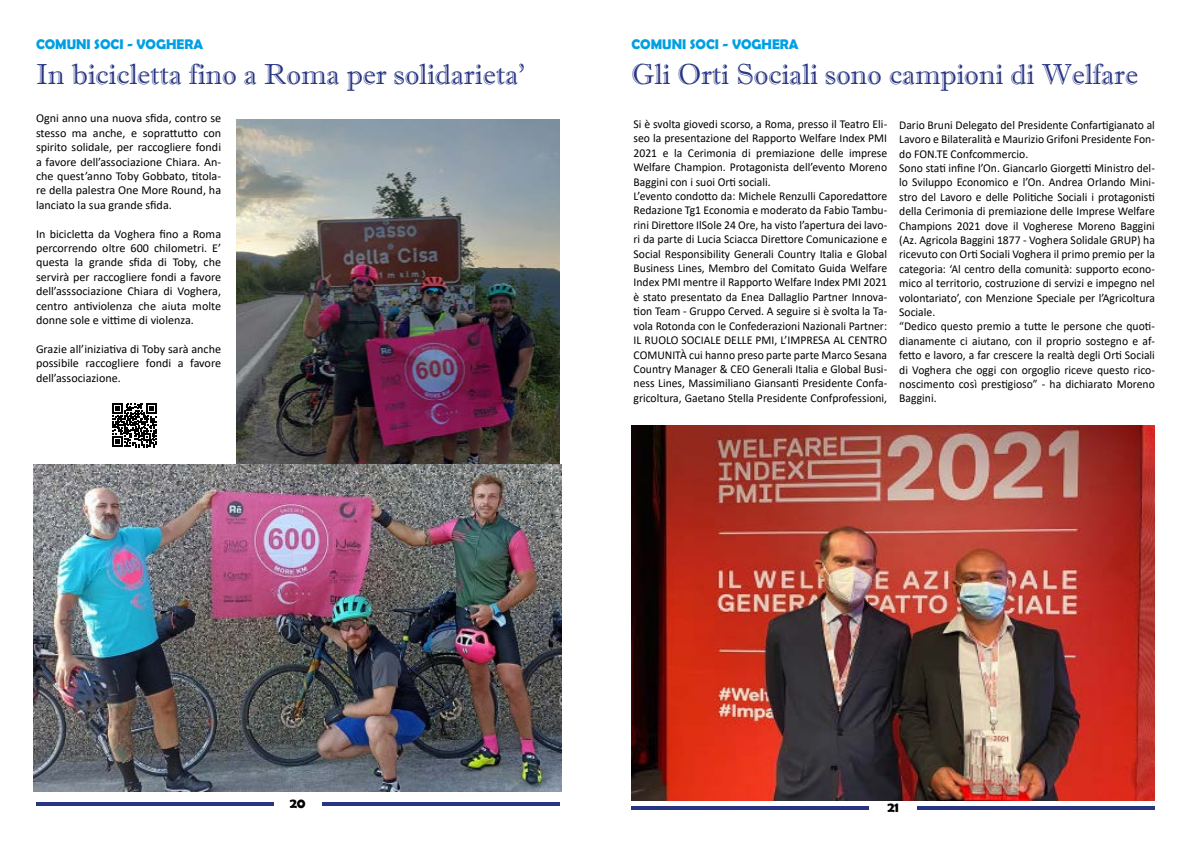
<style>
.page{position:relative;width:1191px;height:842px;background:#fff}
.page>*{position:absolute;margin:0;border:0;box-sizing:border-box;transform-origin:0 0}
.t1{font:29px "Imprint MT Shadow";color:#283583}
.t2{font:700 14px "Berlin Sans FB Demi";color:#009fe3}
.t3{font:700 14px "Berlin Sans FB Demi";color:#000}
.t4{font:12px/14.4px "Calibri";color:#000;text-align:justify}
</style>
<div class="page">
<hr style="left:36px;top:803px;width:238px;height:3px;background:#283583">
<hr style="left:322px;top:803px;width:237px;height:3px;background:#283583">
<img style="left:237px;top:119px;width:322px;height:345px">
<img style="left:34px;top:464px;width:528px;height:328px">
<svg style="left:112px;top:403px;width:45px;height:44px"></svg>
<hr style="left:631px;top:806px;width:238px;height:3px;background:#283583">
<hr style="left:917px;top:806px;width:238px;height:3px;background:#283583">
<img style="left:631px;top:425px;width:524px;height:375px">
<p class="t2" style="left:36px;top:36px;width:169px">COMUNI SOCI - VOGHERA</p>
<h1 class="t1" style="left:36px;top:57px;width:490px">In bicicletta fino a Roma per solidarieta’</h1>
<p class="t4" style="left:36px;top:111px;width:187px">Ogni anno una nuova sfida, contro se stesso ma anche, e soprattutto con spirito solidale, per raccogliere fondi a favore dell’associazione Chiara. An&shy;che quest’anno Toby Gobbato, titola&shy;re della palestra One More Round, ha lanciato la sua grande sfida.</p>
<p class="t4" style="left:36px;top:226px;width:187px">In bicicletta da Voghera fino a Roma percorrendo oltre 600 chilometri. E’ questa la grande sfida di Toby, che servirà per raccogliere fondi a favore dell’asssociazione Chiara di Voghera, centro antiviolenza che aiuta molte donne sole e vittime di violenza.</p>
<p class="t4" style="left:36px;top:341px;width:187px">Grazie all’iniziativa di Toby sarà anche possibile raccogliere fondi a favore dell’associazione.</p>
<p class="t2" style="left:631px;top:36px;width:169px">COMUNI SOCI - VOGHERA</p>
<h1 class="t1" style="left:631px;top:57px;width:508px">Gli Orti Sociali sono campioni di Welfare</h1>
<p class="t4" style="left:633px;top:117px;width:255px;text-align:left">Si è svolta giovedi scorso, a Roma, presso il Teatro Eli&shy;seo la presentazione del Rapporto Welfare Index PMI 2021 e la Cerimonia di premiazione delle imprese Welfare Champion. Protagonista dell’evento Moreno Baggini con i suoi Orti sociali.<br>L’evento condotto da: Michele Renzulli Caporedattore Redazione Tg1 Economia e moderato da Fabio Tambu&shy;rini Direttore IlSole 24 Ore, ha visto l’apertura dei lavo&shy;ri da parte di Lucia Sciacca Direttore Comunicazione e Social Responsibility Generali Country Italia e Global Business Lines, Membro del Comitato Guida Welfare Index PMI mentre il Rapporto Welfare Index PMI 2021 è stato presentato da Enea Dallaglio Partner Innova&shy;tion Team - Gruppo Cerved. A seguire si è svolta la Ta&shy;vola Rotonda con le Confederazioni Nazionali Partner:<br>IL RUOLO SOCIALE DELLE PMI, L’IMPRESA AL CENTRO COMUNITÀ cui hanno preso parte parte Marco Sesana Country Manager &amp; CEO Generali Italia e Global Busi&shy;ness Lines, Massimiliano Giansanti Presidente Confa&shy;gricoltura, Gaetano Stella Presidente Confprofessioni,</p>
<p class="t4" style="left:899px;top:117px;width:257px;text-align:left">Dario Bruni Delegato del Presidente Confartigianato al Lavoro e Bilateralità e Maurizio Grifoni Presidente Fon&shy;do FON.TE Confcommercio.<br>Sono stati infine l’On. Giancarlo Giorgetti Ministro del&shy;lo Sviluppo Economico e l’On. Andrea Orlando Mini&shy;stro del Lavoro e delle Politiche Sociali i protagonisti della Cerimonia di premiazione delle Imprese Welfare Champions 2021 dove il Vogherese Moreno Baggini (Az. Agricola Baggini 1877 - Voghera Solidale GRUP) ha ricevuto con Orti Sociali Voghera il primo premio per la categoria: ‘Al centro della comunità: supporto econo&shy;mico al territorio, costruzione di servizi e impegno nel volontariato’, con Menzione Speciale per l’Agricoltura Sociale.<br>“Dedico questo premio a tutte le persone che quoti&shy;dianamente ci aiutano, con il proprio sostegno e af&shy;fetto e lavoro, a far crescere la realtà degli Orti Sociali di Voghera che oggi con orgoglio riceve questo rico&shy;noscimento così prestigioso” - ha dichiarato Moreno Baggini.</p>
<p class="t3" style="left:290px;top:795px;width:18px">20</p>
<p class="t3" style="left:887px;top:799px;width:13px">21</p>
</div>
